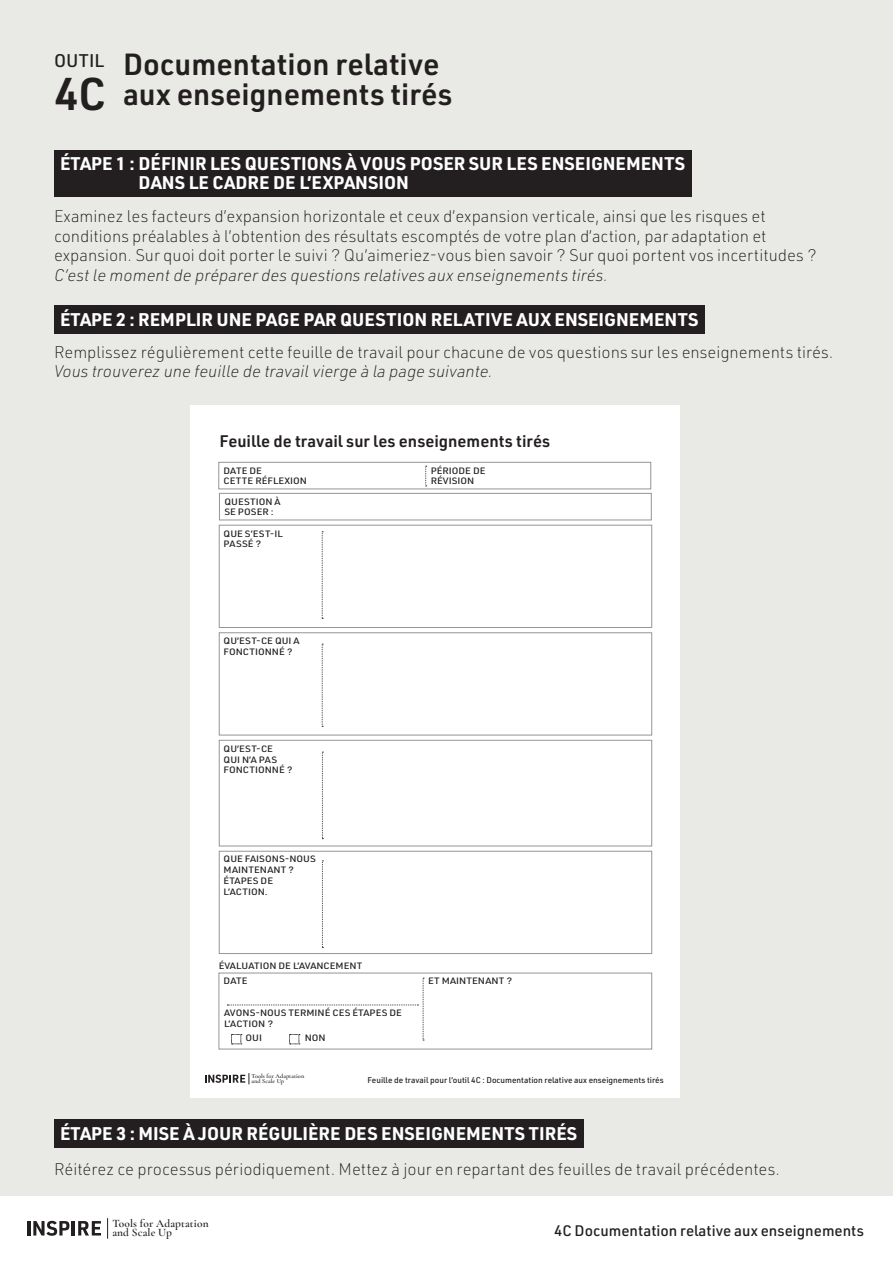
<style>
.page{position:relative;width:893px;height:1263px;background:#fff}
.page>*{position:absolute;margin:0;border:0;box-sizing:border-box;transform-origin:0 0}
.Big_numbers{font:600 45px "URWDIN";color:#231f20}
.T_Title{font:600 30px "URWDIN";color:#231f20}
.T_Steps{font:700 18px/19.5px "URWDIN";color:#fff}
.T_Tool_above_number{font:500 18px "URWDIN";letter-spacing:.01em;color:#231f20}
.T_Instruction_Body{font:200 16.5px/19.5px "URWDIN";color:#231f20}
.t1{font:600 16.5px "URWDIN";color:#231f20}
.T_Footer_tool_name{font:500 15px "URWDIN";color:#231f20}
.t2{font:600 11.4px/9.6px "Cormorant Garamond";letter-spacing:.01em;color:#231f20}
.t3{font:500 9px/10.6px "URWDIN";color:#231f20;scale:1.1 1}
.t4{font:500 9px "URWDIN";letter-spacing:.02em;color:#231f20;scale:1.1 1}
.t5{font:500 8.25px "URWDIN";color:#231f20}
.t6{font:600 6.15px/5.2px "Cormorant Garamond";letter-spacing:.01em;color:#231f20}
.s1{font-style:italic}
</style>
<div class="page">
<hr style="left:27px;top:1221px;width:3px;height:14px;background:#231f20">
<svg style="left:33px;top:1221px;width:36px;height:15px"></svg>
<hr style="left:72px;top:1221px;width:3px;height:14px;background:#231f20">
<svg style="left:78px;top:1221px;width:23px;height:14px"></svg>
<svg style="left:107px;top:1218px;width:1px;height:21px"></svg>
<div style="left:0;top:0;width:893px;height:1195px;background:#e9eae6"></div>
<div style="left:54px;top:150px;width:637px;height:46px;background:#231f20"></div>
<div style="left:54px;top:305px;width:650px;height:29px;background:#231f20"></div>
<div style="left:54px;top:1119px;width:529px;height:28px;background:#231f20"></div>
<div style="left:190px;top:405px;width:490px;height:693px;background:#fff"></div>
<svg style="left:205px;top:1073px;width:45px;height:11px"></svg>
<div style="left:219px;top:973px;width:433px;height:76px;border:1px solid #939598"></div>
<div style="left:219px;top:525px;width:433px;height:103px;border:1px solid #939598"></div>
<div style="left:219px;top:462px;width:432px;height:27px;border:1px solid #939598"></div>
<div style="left:219px;top:493px;width:432px;height:27px;border:1px solid #939598"></div>
<svg style="left:322px;top:531px;width:1px;height:88px"></svg>
<svg style="left:425px;top:466px;width:2px;height:20px"></svg>
<div style="left:219px;top:740px;width:433px;height:106px;border:1px solid #939598"></div>
<svg style="left:322px;top:752px;width:1px;height:87px"></svg>
<div style="left:219px;top:632px;width:433px;height:103px;border:1px solid #939598"></div>
<svg style="left:322px;top:644px;width:1px;height:83px"></svg>
<div style="left:219px;top:851px;width:433px;height:103px;border:1px solid #939598"></div>
<svg style="left:322px;top:860px;width:1px;height:88px"></svg>
<svg style="left:227px;top:978px;width:197px;height:67px"></svg>
<p class="T_Title" style="left:123px;top:44px;width:318px">Documentation relative</p>
<p class="T_Tool_above_number" style="left:54px;top:48px;width:52px">OUTIL</p>
<p class="Big_numbers" style="left:54px;top:64px;width:54px">4C</p>
<p class="T_Title" style="left:123px;top:74px;width:331px">aux enseignements tirés</p>
<p class="T_Steps" style="left:139px;top:153px;width:548px;text-indent:-79px">ÉTAPE 1 : DÉFINIR LES QUESTIONS À VOUS POSER SUR LES ENSEIGNEMENTS<br>DANS LE CADRE DE L’EXPANSION</p>
<p class="T_Instruction_Body" style="left:54px;top:206px;width:764px">Examinez les facteurs d’expansion horizontale et ceux d’expansion verticale, ainsi que les risques et conditions préalables à l’obtention des résultats escomptés de votre plan d’action, par adaptation et expansion. Sur quoi doit porter le suivi ? Qu’aimeriez-vous bien savoir ? Sur quoi portent vos incertitudes ?<br><span class="s1">C’est le moment de préparer des questions relatives aux enseignements tirés.</span></p>
<p class="T_Steps" style="left:60px;top:309px;width:640px">ÉTAPE 2 : REMPLIR UNE PAGE PAR QUESTION RELATIVE AUX ENSEIGNEMENTS</p>
<p class="T_Instruction_Body" style="left:54px;top:342px;width:781px">Remplissez régulièrement cette feuille de travail pour chacune de vos questions sur les enseignements tirés.<br><span class="s1">Vous trouverez une feuille de travail vierge à la page suivante.</span></p>
<p class="t1" style="left:219px;top:429px;width:332px">Feuille de travail sur les enseignements tirés</p>
<p class="t3" style="left:223px;top:465px;width:77px">DATE DE<br>CETTE RÉFLEXION</p>
<p class="t3" style="left:224px;top:496px;width:53px">QUESTION À<br>SE POSER :</p>
<p class="t3" style="left:224px;top:528px;width:55px">QUE S’EST-IL<br>PASSÉ ?</p>
<p class="t3" style="left:224px;top:635px;width:70px">QU’EST-CE QUI A<br>FONCTIONNÉ ?</p>
<p class="t3" style="left:431px;top:465px;width:51px">PÉRIODE DE<br>RÉVISION</p>
<p class="t3" style="left:224px;top:743px;width:64px">QU’EST-CE<br>QUI N’A PAS<br>FONCTIONNÉ ?</p>
<p class="t3" style="left:224px;top:853px;width:85px">QUE FAISONS-NOUS<br>MAINTENANT ?<br>ÉTAPES DE<br>L’ACTION.</p>
<p class="t3" style="left:219px;top:960px;width:132px">ÉVALUATION DE L’AVANCEMENT</p>
<p class="t3" style="left:224px;top:975px;width:23px">DATE</p>
<p class="t3" style="left:224px;top:1007px;width:163px">AVONS-NOUS TERMINÉ CES ÉTAPES DE<br>L’ACTION ?</p>
<p class="t3" style="left:246px;top:1032px;width:16px">OUI</p>
<p class="t3" style="left:305px;top:1032px;width:21px">NON</p>
<p class="t4" style="left:428px;top:975px;width:78px">ET MAINTENANT ?</p>
<p class="t6" style="left:252px;top:1073px;width:54px">Tools for Adaptation</p>
<p class="t6" style="left:252px;top:1073px;width:34px">Guide to and Scale Up</p>
<p class="t5" style="left:367px;top:1075px;width:298px">Feuille de travail pour l’outil 4C : Documentation relative aux enseignements tirés</p>
<p class="T_Steps" style="left:60px;top:1123px;width:519px">ÉTAPE 3 : MISE À JOUR RÉGULIÈRE DES ENSEIGNEMENTS TIRÉS</p>
<p class="T_Instruction_Body" style="left:54px;top:1158px;width:728px">Réitérez ce processus périodiquement. Mettez à jour en repartant des feuilles de travail précédentes.</p>
<p class="t2" style="left:112px;top:1218px;width:98px">Tools for Adaptation</p>
<p class="t2" style="left:112px;top:1218px;width:61px">Guide to and Scale Up</p>
<p class="T_Footer_tool_name" style="left:554px;top:1221px;width:311px">4C Documentation relative aux enseignements</p>
</div>
